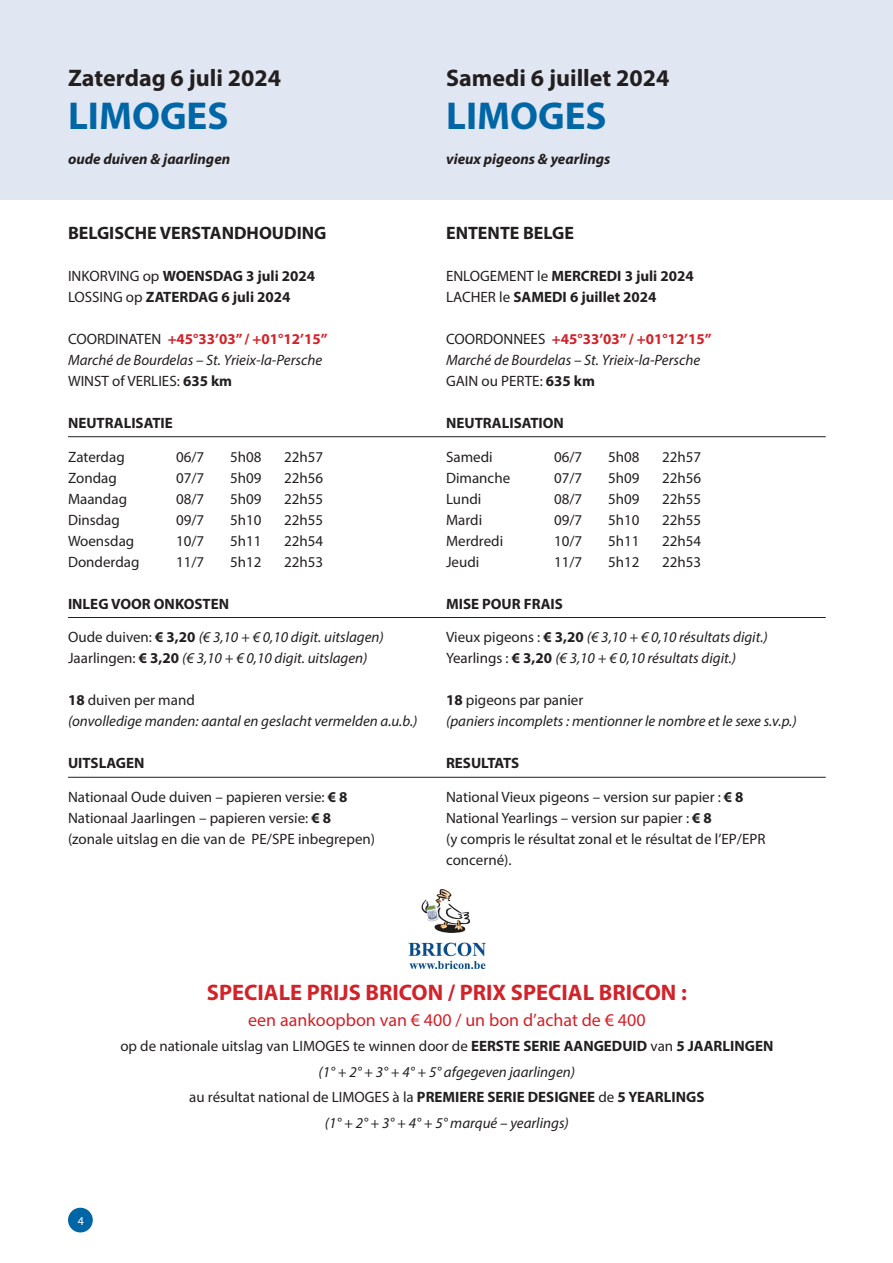
<style>
.page{position:relative;width:893px;height:1263px;background:#fff}
.page>*{position:absolute;margin:0;border:0;box-sizing:border-box;transform-origin:0 0}
.t1{font:700 39px "Myriad Pro";color:#0166a5}
.t2{font:700 24px "Myriad Pro";color:#231f20}
.t3{font:700 22.5px "Myriad Pro";color:#d1232a}
.t4{font:18px "Myriad Pro";color:#d1232a}
.t5{font:700 18px "Myriad Pro";color:#231f20}
.t6{font:15px/25.5px "Myriad Pro";color:#231f20}
.t7{font:italic 15px "Myriad Pro";color:#231f20}
.t8{font:700 15px "Myriad Pro";color:#231f20}
.t9{font:700 15px "Myriad Pro";color:#d1232a}
.t10{font:italic 700 15px "Myriad Pro";color:#231f20}
.t11{font:12px "Myriad Pro";color:#fff}
.s1{font-weight:400}
.s2{font-weight:400;color:#231f20}
.s3{font-weight:700}
.s4{font-style:normal}
.s5{font-weight:700;font-style:normal}
.s6{font-style:italic}
</style>
<div class="page">
<div style="left:68px;top:1208px;width:25px;height:24px;background:#0166a5;border-radius:50%"></div>
<div style="left:0;top:0;width:893px;height:200px;background:#e1e7f2"></div>
<hr style="left:68px;top:436px;width:758px;height:1px;background:#231f20">
<hr style="left:68px;top:617px;width:758px;height:1px;background:#231f20">
<hr style="left:68px;top:777px;width:758px;height:1px;background:#231f20">
<img style="left:408px;top:889px;width:77px;height:80px">
<h2 class="t2" style="left:68px;top:62px;width:215px">Zaterdag 6 juli 2024</h2>
<h2 class="t2" style="left:446px;top:62px;width:225px">Samedi 6 juillet 2024</h2>
<h1 class="t1" style="left:68px;top:91px;width:162px">LIMOGES</h1>
<h1 class="t1" style="left:446px;top:91px;width:162px">LIMOGES</h1>
<p class="t10" style="left:68px;top:149px;width:164px">oude duiven &amp; jaarlingen</p>
<p class="t10" style="left:446px;top:149px;width:166px">vieux pigeons &amp; yearlings</p>
<p class="t5" style="left:68px;top:221px;width:260px">BELGISCHE VERSTANDHOUDING</p>
<p class="t5" style="left:446px;top:221px;width:129px">ENTENTE BELGE</p>
<p class="t8" style="left:68px;top:266px;width:249px"><span class="s1">INKORVING op</span> WOENSDAG 3 juli 2024</p>
<p class="t8" style="left:446px;top:266px;width:249px"><span class="s1">ENLOGEMENT le</span> MERCREDI 3 juli 2024</p>
<p class="t8" style="left:68px;top:287px;width:224px"><span class="s1">LOSSING op</span> ZATERDAG 6 juli 2024</p>
<p class="t8" style="left:446px;top:287px;width:212px"><span class="s1">LACHER le</span> SAMEDI 6 juillet 2024</p>
<p class="t9" style="left:68px;top:329px;width:261px"><span class="s2">COORDINATEN</span> +45°33’03” / +01°12’15”</p>
<p class="t9" style="left:446px;top:329px;width:267px"><span class="s2">COORDONNEES</span> +45°33’03” / +01°12’15”</p>
<p class="t7" style="left:68px;top:350px;width:256px">Marché de Bourdelas – St. Yrieix-la-Persche</p>
<p class="t7" style="left:446px;top:350px;width:256px">Marché de Bourdelas – St. Yrieix-la-Persche</p>
<p class="t6" style="left:68px;top:368px;width:166px">WINST of VERLIES: <span class="s3">635 km</span></p>
<p class="t6" style="left:446px;top:368px;width:151px">GAIN ou PERTE: <span class="s3">635 km</span></p>
<p class="t8" style="left:68px;top:413px;width:106px">NEUTRALISATIE</p>
<p class="t8" style="left:446px;top:413px;width:119px">NEUTRALISATION</p>
<p class="t6" style="left:68px;top:444px;width:58px">Zaterdag</p>
<p class="t6" style="left:176px;top:444px;width:30px">06/7</p>
<p class="t6" style="left:230px;top:444px;width:33px">5h08</p>
<p class="t6" style="left:284px;top:444px;width:41px">22h57</p>
<p class="t6" style="left:446px;top:444px;width:48px">Samedi</p>
<p class="t6" style="left:554px;top:444px;width:30px">06/7</p>
<p class="t6" style="left:608px;top:444px;width:33px">5h08</p>
<p class="t6" style="left:662px;top:444px;width:41px">22h57</p>
<p class="t6" style="left:68px;top:465px;width:50px">Zondag</p>
<p class="t6" style="left:176px;top:465px;width:30px">07/7</p>
<p class="t6" style="left:230px;top:465px;width:33px">5h09</p>
<p class="t6" style="left:284px;top:465px;width:41px">22h56</p>
<p class="t6" style="left:446px;top:465px;width:66px">Dimanche</p>
<p class="t6" style="left:554px;top:465px;width:30px">07/7</p>
<p class="t6" style="left:608px;top:465px;width:33px">5h09</p>
<p class="t6" style="left:662px;top:465px;width:41px">22h56</p>
<p class="t6" style="left:68px;top:486px;width:61px">Maandag</p>
<p class="t6" style="left:176px;top:486px;width:30px">08/7</p>
<p class="t6" style="left:230px;top:486px;width:33px">5h09</p>
<p class="t6" style="left:284px;top:486px;width:41px">22h55</p>
<p class="t6" style="left:446px;top:486px;width:37px">Lundi</p>
<p class="t6" style="left:554px;top:486px;width:30px">08/7</p>
<p class="t6" style="left:608px;top:486px;width:33px">5h09</p>
<p class="t6" style="left:662px;top:486px;width:41px">22h55</p>
<p class="t6" style="left:68px;top:507px;width:53px">Dinsdag</p>
<p class="t6" style="left:176px;top:507px;width:30px">09/7</p>
<p class="t6" style="left:230px;top:507px;width:33px">5h10</p>
<p class="t6" style="left:284px;top:507px;width:41px">22h55</p>
<p class="t6" style="left:446px;top:507px;width:38px">Mardi</p>
<p class="t6" style="left:554px;top:507px;width:30px">09/7</p>
<p class="t6" style="left:608px;top:507px;width:33px">5h10</p>
<p class="t6" style="left:662px;top:507px;width:41px">22h55</p>
<p class="t6" style="left:68px;top:528px;width:68px">Woensdag</p>
<p class="t6" style="left:176px;top:528px;width:30px">10/7</p>
<p class="t6" style="left:230px;top:528px;width:33px">5h11</p>
<p class="t6" style="left:284px;top:528px;width:41px">22h54</p>
<p class="t6" style="left:446px;top:528px;width:59px">Merdredi</p>
<p class="t6" style="left:554px;top:528px;width:30px">10/7</p>
<p class="t6" style="left:608px;top:528px;width:33px">5h11</p>
<p class="t6" style="left:662px;top:528px;width:41px">22h54</p>
<p class="t6" style="left:68px;top:549px;width:73px">Donderdag</p>
<p class="t6" style="left:176px;top:549px;width:30px">11/7</p>
<p class="t6" style="left:230px;top:549px;width:33px">5h12</p>
<p class="t6" style="left:284px;top:549px;width:41px">22h53</p>
<p class="t6" style="left:446px;top:549px;width:35px">Jeudi</p>
<p class="t6" style="left:554px;top:549px;width:30px">11/7</p>
<p class="t6" style="left:608px;top:549px;width:33px">5h12</p>
<p class="t6" style="left:662px;top:549px;width:41px">22h53</p>
<p class="t8" style="left:68px;top:594px;width:163px">INLEG VOOR ONKOSTEN</p>
<p class="t8" style="left:446px;top:594px;width:118px">MISE POUR FRAIS</p>
<p class="t7" style="left:68px;top:628px;width:317px"><span class="s4">Oude duiven:</span> <span class="s5">€ 3,20</span> (€ 3,10 + € 0,10 digit. uitslagen)</p>
<p class="t7" style="left:446px;top:628px;width:323px"><span class="s4">Vieux pigeons :</span> <span class="s5">€ 3,20</span> (€ 3,10 + € 0,10 résultats digit.)</p>
<p class="t7" style="left:68px;top:649px;width:301px"><span class="s4">Jaarlingen:</span> <span class="s5">€ 3,20</span> (€ 3,10 + € 0,10 digit. uitslagen)</p>
<p class="t7" style="left:446px;top:649px;width:292px"><span class="s4">Yearlings :</span> <span class="s5">€ 3,20</span> (€ 3,10 + € 0,10 résultats digit.)</p>
<p class="t6" style="left:68px;top:687px;width:128px"><span class="s3">18</span> duiven per mand</p>
<p class="t6" style="left:446px;top:687px;width:139px"><span class="s3">18</span> pigeons par panier</p>
<p class="t7" style="left:68px;top:712px;width:351px">(onvolledige manden: aantal en geslacht vermelden a.u.b.)</p>
<p class="t7" style="left:446px;top:712px;width:352px">(paniers incomplets : mentionner le nombre et le sexe s.v.p.)</p>
<p class="t8" style="left:68px;top:753px;width:78px">UITSLAGEN</p>
<p class="t8" style="left:446px;top:753px;width:75px">RESULTATS</p>
<p class="t6" style="left:68px;top:784px;width:281px">Nationaal Oude duiven – papieren versie: <span class="s3">€ 8</span></p>
<p class="t6" style="left:446px;top:784px;width:299px">National Vieux pigeons – version sur papier : <span class="s3">€ 8</span></p>
<p class="t6" style="left:68px;top:805px;width:265px">Nationaal Jaarlingen – papieren versie: <span class="s3">€ 8</span></p>
<p class="t6" style="left:446px;top:805px;width:267px">National Yearlings – version sur papier : <span class="s3">€ 8</span></p>
<p class="t6" style="left:68px;top:826px;width:309px">(zonale uitslag en die van de PE/SPE inbegrepen)</p>
<p class="t6" style="left:446px;top:828px;width:321px;line-height:21px">(y compris le résultat zonal et le résultat de l’EP/EPR concerné).</p>
<p class="t11" style="left:78px;top:1213px;width:8px">4</p>
<h3 class="t3" style="left:207px;top:978px;width:481px">SPECIALE PRIJS BRICON / PRIX SPECIAL BRICON :</h3>
<p class="t4" style="left:248px;top:1008px;width:399px">een aankoopbon van € 400 / un bon d’achat de € 400</p>
<p class="t6" style="left:120px;top:1033px;width:654px;text-align:center">op de nationale uitslag van LIMOGES te winnen door de <span class="s3">EERSTE SERIE AANGEDUID</span> van <span class="s3">5 JAARLINGEN </span><span class="s6">(1° + 2° + 3° + 4° + 5° afgegeven jaarlingen)<br></span>au résultat national de LIMOGES à la <span class="s3">PREMIERE SERIE DESIGNEE</span> de <span class="s3">5 YEARLINGS<br></span><span class="s6">(1° + 2° + 3° + 4° + 5° marqué – yearlings)</span></p>
</div>
